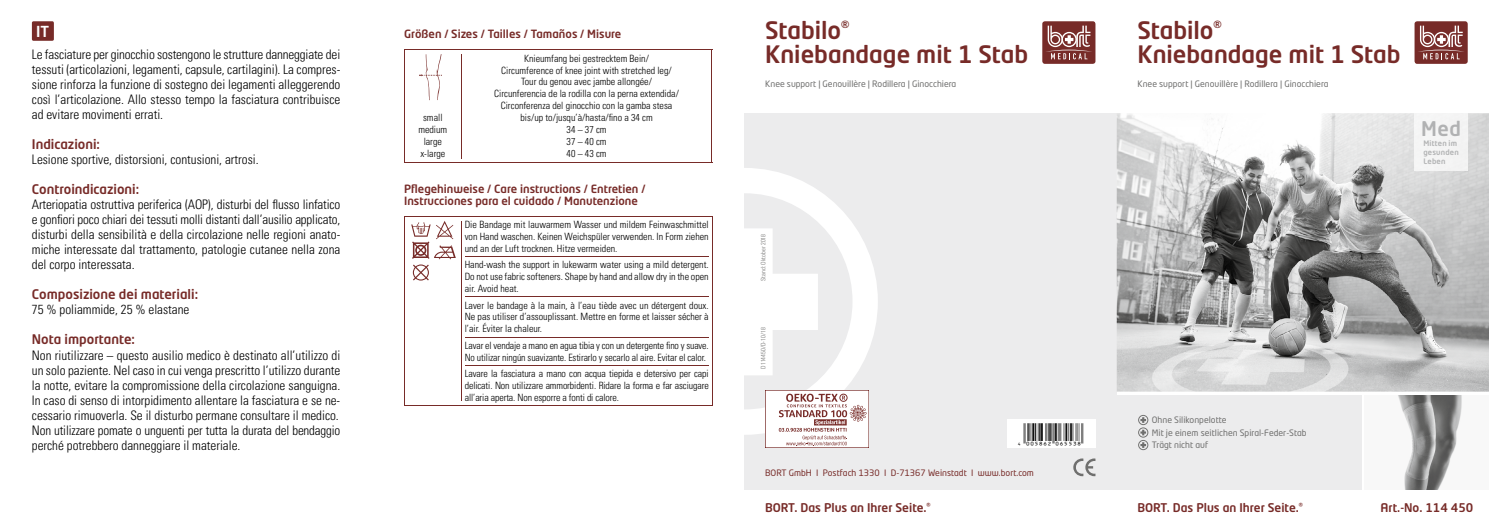
<style>
.page{position:relative;width:1489px;height:525px;background:#fff}
.page>*{position:absolute;margin:0;border:0;box-sizing:border-box;transform-origin:0 0}
.t1{font:500 23.75px/23.8px "Neo Tech Pro";color:#772b28}
.t2{font:500 20px "Neo Tech Pro";color:#b1b2b3}
.t3{font:500 15px "Neo Tech Pro";color:#fff}
.t4{font:300 condensed 13.12px/15px "Univers LT Pro";color:#000;text-align:justify}
.t5{font:500 13.12px "Neo Tech Pro";color:#772b28}
.t6{font:500 11.88px "Neo Tech Pro";color:#772b28}
.t7{font:500 11.25px/12.5px "Neo Tech Pro";color:#772b28}
.t8{font:300 condensed 10px/11.9px "Univers LT Pro";color:#000;text-align:justify}
.t9{font:10px "ID Automation UPCEANXS";letter-spacing:.02em;color:#000}
.t10{font:8.75px/12.5px "Neo Tech Std";letter-spacing:-.005em;color:#6f6f6e}
.t11{font:8.75px "Neo Tech Std";color:#772b28}
.t12{font:500 7.5px/8.8px "Neo Tech Pro";letter-spacing:.025em;color:#b1b2b3}
.t13{font:300 condensed 6.25px "Univers LT Pro";letter-spacing:.005em;color:#6f6f6e}
</style>
<div class="page">
<div style="left:744px;top:113px;width:372px;height:376px;background:#ececed"></div>
<svg style="left:744px;top:168px;width:133px;height:266px"></svg>
<div style="left:1414px;top:21px;width:53px;height:43px;background:#772b28;border-radius:3px"></div>
<svg style="left:1418px;top:26px;width:46px;height:33px"></svg>
<div style="left:1042px;top:21px;width:53px;height:43px;background:#772b28;border-radius:3px"></div>
<svg style="left:1046px;top:26px;width:46px;height:33px"></svg>
<div style="left:1006px;top:419px;width:89px;height:28px;background:#fff"></div>
<svg style="left:1073px;top:458px;width:22px;height:18px"></svg>
<img style="left:1398px;top:395px;width:64px;height:94px">
<div style="left:765px;top:390px;width:103px;height:57px;background:#fff"></div>
<svg style="left:778px;top:393px;width:88px;height:52px"></svg>
<img style="left:1116px;top:113px;width:372px;height:278px">
<hr style="left:404px;top:50px;width:57px;height:1px;background:#772b28">
<hr style="left:461px;top:50px;width:251px;height:1px;background:#772b28">
<hr style="left:404px;top:54px;width:1px;height:105px;background:#772b28">
<hr style="left:461px;top:54px;width:1px;height:105px;background:#772b28">
<hr style="left:711px;top:54px;width:1px;height:105px;background:#772b28">
<hr style="left:404px;top:162px;width:57px;height:1px;background:#772b28">
<hr style="left:461px;top:162px;width:251px;height:1px;background:#772b28">
<svg style="left:413px;top:256px;width:296px;height:110px"></svg>
<hr style="left:404px;top:216px;width:57px;height:1px;background:#772b28">
<hr style="left:461px;top:216px;width:251px;height:1px;background:#772b28">
<hr style="left:404px;top:221px;width:1px;height:179px;background:#772b28">
<hr style="left:461px;top:221px;width:1px;height:179px;background:#772b28">
<hr style="left:712px;top:221px;width:1px;height:179px;background:#772b28">
<hr style="left:404px;top:404px;width:57px;height:1px;background:#772b28">
<hr style="left:461px;top:404px;width:251px;height:1px;background:#772b28">
<hr style="left:464px;top:256px;width:244px;height:1px;background:#772b28">
<hr style="left:464px;top:296px;width:244px;height:1px;background:#772b28">
<hr style="left:464px;top:336px;width:244px;height:1px;background:#772b28">
<hr style="left:464px;top:365px;width:244px;height:1px;background:#772b28">
<svg style="left:411px;top:221px;width:45px;height:59px"></svg>
<svg style="left:419px;top:54px;width:23px;height:46px"></svg>
<div style="left:32px;top:21px;width:22px;height:20px;background:#772b28;border-radius:2px"></div>
<div style="left:1116px;top:395px;width:245px;height:94px;background:#ececed"></div>
<svg style="left:1138px;top:415px;width:10px;height:35px"></svg>
<div style="left:1414px;top:113px;width:53px;height:58px;background:#f4f4f4"></div>
<p class="t3" style="left:36px;top:22px;width:15px">IT</p>
<p class="t4" style="left:32px;top:46px;width:310px">Le fasciature per ginocchio sostengono le strutture danneggiate dei tessuti (articolazioni, legamenti, capsule, cartilagini). La compres&shy;sione rinforza la funzione di sostegno dei legamenti alleggerendo così l’articolazione. Allo stesso tem po la fasciatura contribuisce ad evitare movimenti errati.</p>
<p class="t5" style="left:32px;top:136px;width:70px">Indicazioni:</p>
<p class="t4" style="left:32px;top:151px;width:228px">Lesione sportive, distorsioni, contusioni, artrosi.</p>
<p class="t5" style="left:32px;top:181px;width:109px">Controindicazioni:</p>
<p class="t4" style="left:32px;top:196px;width:310px">Arteriopatia ostruttiva periferica (AOP), disturbi del flusso linfatico e gonfiori poco chiari dei tessuti molli distanti dall’ausilio applicato, disturbi della sensibilità e della circolazione nelle regioni anato&shy;miche interessate dal trattamento, patologie cutanee nella zona del corpo interessata.</p>
<p class="t5" style="left:32px;top:286px;width:168px">Composizione dei materiali:</p>
<p class="t4" style="left:32px;top:301px;width:159px">75 % poliammide, 25 % elastane</p>
<p class="t5" style="left:32px;top:331px;width:104px">Nota importante:</p>
<p class="t4" style="left:32px;top:346px;width:310px">Non riutilizzare – questo ausilio medico è destinato all’utilizzo di un solo paziente. Nel caso in cui venga prescritto l’utilizzo durante la notte, evitare la compromissione della circolazione sanguigna.<br>In caso di senso di intorpidimento allentare la fasciatura e se ne&shy;cessario rimuoverla. Se il disturbo permane consultare il medico.<br>Non utilizzare pomate o unguenti per tutta la durata del bendaggio perché potrebbero danneggiare il materiale.</p>
<p class="t7" style="left:404px;top:28px;width:219px">Größen / Sizes / Tailles / Tamaños / Misure</p>
<p class="t8" style="left:418px;top:111px;width:30px;text-align:center">small medium large x-large</p>
<p class="t8" style="left:494px;top:52px;width:186px;text-align:center">Knieumfang bei gestrecktem Bein/<br>Circumference of knee joint with stretched leg/<br>Tour du genou avec jambe allongée/<br>Circunferencia de la rodilla con la perna extendida/<br>Circonferenza del ginocchio con la gamba stesa bis/up to/jusqu’à/hasta/fino a 34 cm<br>34 – 37 cm<br>37 – 40 cm<br>40 – 43 cm</p>
<p class="t7" style="left:404px;top:182px;width:243px">Pflegehinweise / Care instructions / Entretien /<br>Instrucciones para el cuidado / Manutenzione</p>
<p class="t8" style="left:464px;top:218px;width:245px">Die Bandage mit lauwarmem Wasser und mildem Feinwaschmittel von Hand waschen. Keinen Weichspüler verwenden. In Form ziehen und an der Luft trocknen. Hitze vermeiden.</p>
<p class="t8" style="left:464px;top:258px;width:245px">Hand-wash the support in lukewarm water using a mild detergent.<br>Do not use fabric softeners. Shape by hand and allow dry in the open air. Avoid heat.</p>
<p class="t8" style="left:464px;top:298px;width:245px">Laver le bandage à la main, à l’eau tiède avec un détergent doux.<br>Ne pas utiliser d’assouplissant. Mettre en forme et laisser sécher à l’air. Éviter la chaleur.</p>
<p class="t8" style="left:464px;top:338px;width:245px">Lavar el vendaje a mano en agua tibia y con un detergente fino y suave.<br>No utilizar ningún suavizante. Estirarlo y secarlo al aire. Evitar el calor.</p>
<p class="t8" style="left:464px;top:366px;width:245px">Lavare la fasciatura a mano con acqua tiepida e detersivo per capi delicati. Non utilizzare ammorbidenti. Ridare la forma e far asciugare all’aria aperta. Non esporre a fonti di calore.</p>
<h1 class="t1" style="left:765px;top:18px;width:264px">Stabilo<sup>®<br></sup>Kniebandage mit 1 Stab</h1>
<h1 class="t1" style="left:1137px;top:18px;width:264px">Stabilo<sup>®<br></sup>Kniebandage mit 1 Stab</h1>
<p class="t10" style="left:765px;top:77px;width:192px">Knee support | Genouillère | Rodillera | Ginocchiera</p>
<p class="t10" style="left:1137px;top:77px;width:192px">Knee support | Genouillère | Rodillera | Ginocchiera</p>
<p class="t13" style="left:759px;top:280px;width:48px;rotate:-90deg">Stand: Oktober 2018</p>
<p class="t13" style="left:759px;top:368px;width:43px;rotate:-90deg">D114450/D-10/18</p>
<p class="t9" style="left:1015px;top:431px;width:70px">Y(0A58GC*KQPPNS(</p>
<p class="t11" style="left:765px;top:467px;width:270px">BORT GmbH I Postfach 1330 I D-71367 Weinstadt I www.bort.com</p>
<p class="t10" style="left:1151px;top:413px;width:156px">Ohne Silikonpelotte<br>Mit je einem seitlichen Spiral-Feder-Stab<br>Trägt nicht auf</p>
<h2 class="t2" style="left:1421px;top:115px;width:41px">Med</h2>
<p class="t12" style="left:1423px;top:139px;width:37px">Mitten im gesunden<br>Leben</p>
<p class="t6" style="left:765px;top:499px;width:167px">BORT. Das Plus an Ihrer Seite.<sup>®</sup></p>
<p class="t6" style="left:1137px;top:499px;width:167px">BORT. Das Plus an Ihrer Seite.<sup>®</sup></p>
<p class="t6" style="left:1380px;top:499px;width:94px">Art.-No. 114 450</p>
</div>
